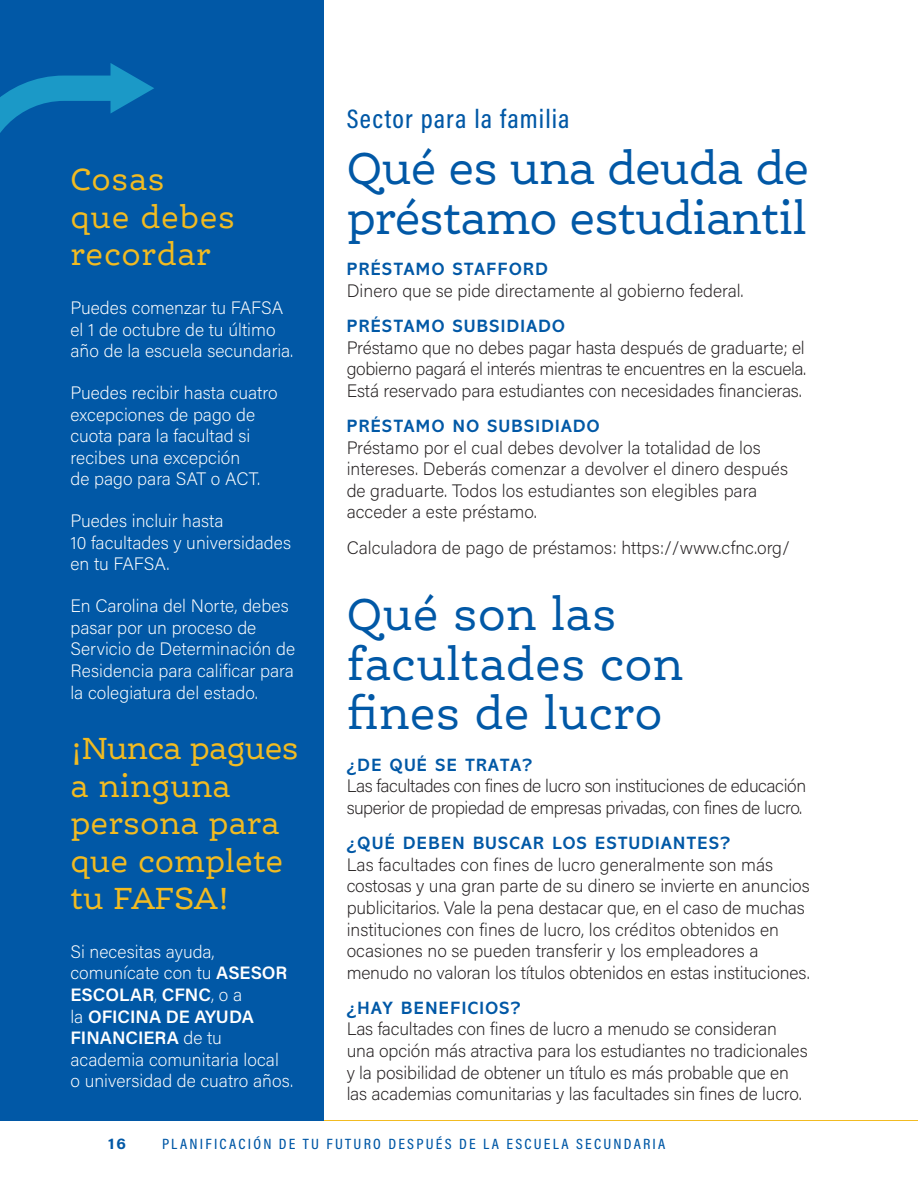
<style>
.page{position:relative;width:918px;height:1188px;background:#fff}
.page>*{position:absolute;margin:0;border:0;box-sizing:border-box;transform-origin:0 0}
.t1{font:48px/49.5px "Ernestine Pro";letter-spacing:-.025em;color:#0158a6;scale:.95 1}
.t2{font:48px/49.5px "Ernestine Pro";color:#0158a6;scale:.95 1}
.H1_Sidebar{font:33px/37.5px "Ernestine Pro";color:#f2bb21;scale:.95 1}
.H1_Sidebar-2{font:33px/37.5px "Ernestine Pro";letter-spacing:.02em;color:#f2bb21;scale:.95 1}
.t3{font:500 27px "Acumin Pro Cond";letter-spacing:.045em;color:#0158a6}
.Body_Text{font:200 18px/21.6px "Acumin Pro";letter-spacing:-.01em;color:#231f20}
.Body_Text_WHITE{font:200 18px/21.6px "Acumin Pro";color:#fff}
.t4{font:700 18px "Abadi MT Std";letter-spacing:.08em;color:#0158a6}
.t5{font:500 15px "Acumin Pro Cond";letter-spacing:.14em;color:#0158a6;scale:1.05 1}
.t6{font:700 15px "Acumin Pro";color:#0158a6;scale:1.05 1}
.s1{font-weight:600}
</style>
<div class="page">
<hr style="left:0;top:1120px;width:918px;height:1px;background:#f2bb21">
<div style="left:0;top:0;width:324px;height:1121px;background:#0158a6"></div>
<svg style="left:0;top:63px;width:154px;height:70px"></svg>
<p class="H1_Sidebar-2" style="left:70px;top:160px;width:175px">Cosas<br>que debes recordar</p>
<p class="Body_Text_WHITE" style="left:70px;top:296px;width:224px">Puedes comenzar tu FAFSA el 1 de octubre de tu último año de la escuela secundaria.</p>
<p class="Body_Text_WHITE" style="left:70px;top:381px;width:209px">Puedes recibir hasta cuatro excepciones de pago de cuota para la facultad si recibes una excepción<br>de pago para SAT o ACT.</p>
<p class="Body_Text_WHITE" style="left:70px;top:509px;width:222px">Puedes incluir hasta<br>10 facultades y universidades en tu FAFSA.</p>
<p class="Body_Text_WHITE" style="left:70px;top:595px;width:226px">En Carolina del Norte, debes pasar por un proceso de<br>Servicio de Determinación de<br>Residencia para calificar para la colegiatura del estado.</p>
<p class="H1_Sidebar" style="left:70px;top:729px;width:242px">¡Nunca pagues a ninguna persona para que complete tu FAFSA!</p>
<p class="Body_Text_WHITE" style="left:70px;top:940px;width:224px">Si necesitas ayuda, comunícate con tu <span class="s1">ASESOR<br>ESCOLAR</span>, <span class="s1">CFNC</span>, o a<br>la <span class="s1">OFICINA DE AYUDA<br>FINANCIERA</span> de tu academia comunitaria local<br>o universidad de cuatro años.</p>
<h2 class="t3" style="left:347px;top:101px;width:224px">Sector para la familia</h2>
<h1 class="t1" style="left:347px;top:143px;width:489px">Qué es una deuda de préstamo estudiantil</h1>
<h3 class="t4" style="left:347px;top:259px;width:202px">PRÉSTAMO STAFFORD</h3>
<p class="Body_Text" style="left:347px;top:279px;width:399px">Dinero que se pide directamente al gobierno federal.</p>
<h3 class="t4" style="left:347px;top:316px;width:220px">PRÉSTAMO SUBSIDIADO</h3>
<p class="Body_Text" style="left:347px;top:336px;width:461px;text-align:justify">Préstamo que no debes pagar hasta después de graduarte; el gobierno pagará el interés mientras te encuentres en la escuela.<br>Está reservado para estudiantes con necesidades financieras.</p>
<h3 class="t4" style="left:347px;top:416px;width:254px">PRÉSTAMO NO SUBSIDIADO</h3>
<p class="Body_Text" style="left:347px;top:436px;width:443px">Préstamo por el cual debes devolver la totalidad de los intereses. Deberás comenzar a devolver el dinero después de graduarte. Todos los estudiantes son elegibles para acceder a este préstamo.</p>
<p class="Body_Text" style="left:347px;top:536px;width:445px">Calculadora de pago de préstamos: https://www.cfnc.org/</p>
<h1 class="t2" style="left:347px;top:589px;width:356px">Qué son las facultades con fines de lucro</h1>
<h3 class="t4" style="left:347px;top:754px;width:187px">¿DE QUÉ SE TRATA?</h3>
<p class="Body_Text" style="left:347px;top:775px;width:461px">Las facultades con fines de lucro son instituciones de educación superior de propiedad de empresas privadas, con fines de lucro.</p>
<h3 class="t4" style="left:347px;top:833px;width:385px">¿QUÉ DEBEN BUSCAR LOS ESTUDIANTES?</h3>
<p class="Body_Text" style="left:347px;top:853px;width:465px">Las facultades con fines de lucro generalmente son más costosas y una gran parte de su dinero se invierte en anuncios publicitarios. Vale la pena destacar que, en el caso de muchas instituciones con fines de lucro, los créditos obtenidos en ocasiones no se pueden transferir y los empleadores a menudo no valoran los títulos obtenidos en estas instituciones.</p>
<h3 class="t4" style="left:347px;top:997px;width:175px">¿HAY BENEFICIOS?</h3>
<p class="Body_Text" style="left:347px;top:1018px;width:463px">Las facultades con fines de lucro a menudo se consideran una opción más atractiva para los estudiantes no tradicionales y la posibilidad de obtener un título es más probable que en las academias comunitarias y las facultades sin fines de lucro.</p>
<p class="t6" style="left:108px;top:1133px;width:19px">16</p>
<p class="t5" style="left:162px;top:1134px;width:481px">PLANIFICACIÓN DE TU FUTURO DESPUÉS DE LA ESCUELA SECUNDARIA</p>
</div>
